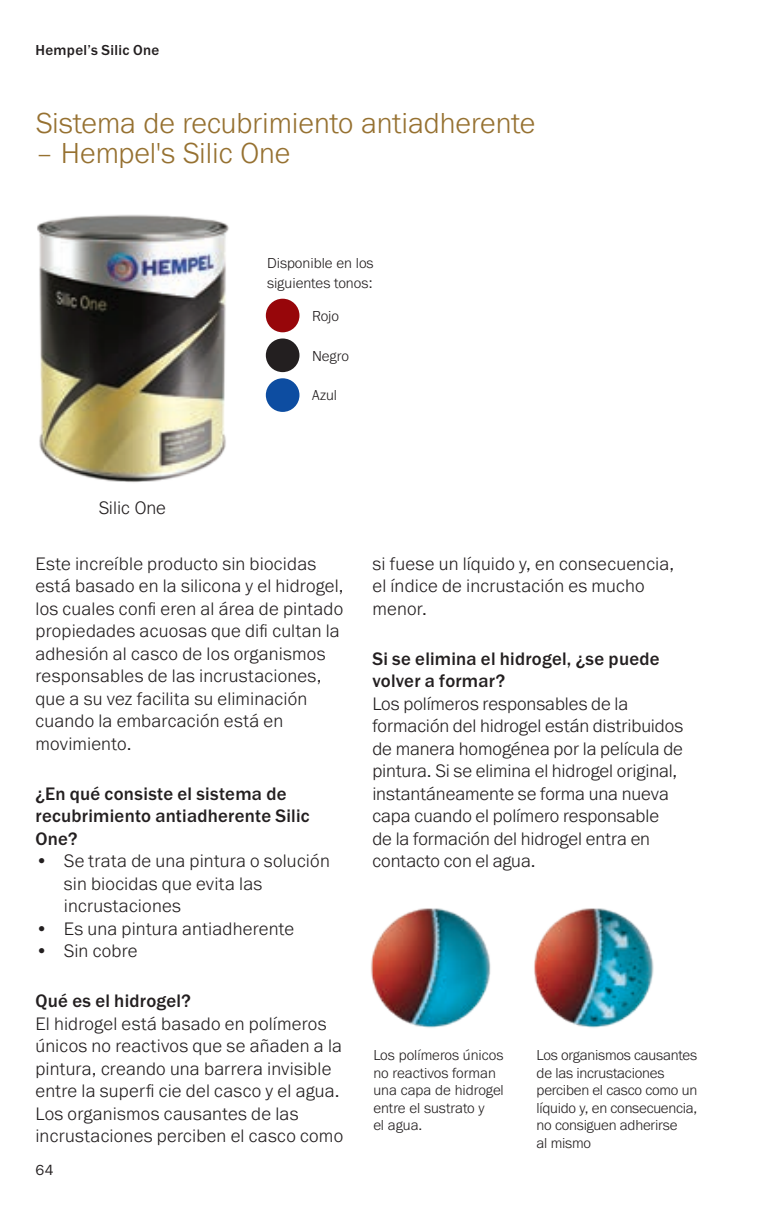
<style>
.page{position:relative;width:759px;height:1205px;background:#fff}
.page>*{position:absolute;margin:0;border:0;box-sizing:border-box;transform-origin:0 0}
.Overskrift_-_UK{font:300 30px "Franklin Gothic URW";color:#967131}
._1_Body_Copy{font:300 18.75px/22.5px "Franklin Gothic URW";letter-spacing:.01em;color:#231f20}
._2_Subhead{font:500 18.75px/22.5px "Franklin Gothic URW";letter-spacing:.015em;color:#231f20}
._5_captions{font:300 15px/17.5px "Franklin Gothic URW";letter-spacing:-.015em;color:#231f20}
.t1{font:500 15px "Franklin Gothic URW";letter-spacing:.02em;color:#231f20}
.t2{font:15px "Franklin Gothic URW Boo";color:#231f20}
</style>
<div class="page">
<img style="left:37px;top:214px;width:192px;height:269px">
<div style="left:266px;top:299px;width:33px;height:33px;background:#97060a;border-radius:50%"></div>
<div style="left:266px;top:338px;width:33px;height:34px;background:#231f20;border-radius:50%"></div>
<div style="left:266px;top:378px;width:33px;height:34px;background:#0d4da1;border-radius:50%"></div>
<img style="left:371px;top:908px;width:283px;height:120px">
<p class="t1" style="left:35px;top:40px;width:125px">Hempel’s Silic One</p>
<p class="Overskrift_-_UK" style="left:36px;top:105px;width:501px">Sistema de recubrimiento antiadherente</p>
<p class="Overskrift_-_UK" style="left:36px;top:135px;width:256px">– Hempel's Silic One</p>
<p class="_1_Body_Copy" style="left:99px;top:496px;width:69px">Silic One</p>
<p class="_5_captions" style="left:267px;top:254px;width:108px">Disponible en los</p>
<p class="_5_captions" style="left:267px;top:274px;width:107px">siguientes tonos:</p>
<p class="_5_captions" style="left:312px;top:307px;width:29px">Rojo</p>
<p class="_5_captions" style="left:312px;top:346px;width:38px">Negro</p>
<p class="_5_captions" style="left:312px;top:386px;width:26px">Azul</p>
<p class="_1_Body_Copy" style="left:35px;top:552px;width:309px">Este increíble producto sin biocidas está basado en la silicona y el hidrogel, los cuales confi eren al área de pintado propiedades acuosas que difi cultan la adhesión al casco de los organismos responsables de las incrustaciones, que a su vez facilita su eliminación cuando la embarcación está en movimiento.</p>
<p class="_2_Subhead" style="left:35px;top:782px;width:276px">¿En qué consiste el sistema de recubrimiento antiadherente Silic<br>One?</p>
<p class="_1_Body_Copy" style="left:64px;top:849px;width:267px;text-indent:-28px">• Se trata de una pintura o solución sin biocidas que evita las incrustaciones</p>
<p class="_1_Body_Copy" style="left:35px;top:917px;width:260px">• Es una pintura antiadherente</p>
<p class="_1_Body_Copy" style="left:35px;top:939px;width:103px">• Sin cobre</p>
<p class="_2_Subhead" style="left:35px;top:989px;width:157px">Qué es el hidrogel?</p>
<p class="_1_Body_Copy" style="left:35px;top:1012px;width:309px">El hidrogel está basado en polímeros únicos no reactivos que se añaden a la pintura, creando una barrera invisible entre la superfi cie del casco y el agua.<br>Los organismos causantes de las incrustaciones perciben el casco como</p>
<p class="t2" style="left:35px;top:1160px;width:20px">64</p>
<p class="_1_Body_Copy" style="left:372px;top:552px;width:303px">si fuese un líquido y, en consecuencia, el índice de incrustación es mucho menor.</p>
<p class="_2_Subhead" style="left:372px;top:647px;width:289px">Si se elimina el hidrogel, ¿se puede volver a formar?</p>
<p class="_1_Body_Copy" style="left:372px;top:692px;width:312px">Los polímeros responsables de la formación del hidrogel están distribuidos de manera homogénea por la película de pintura. Si se elimina el hidrogel original, instantáneamente se forma una nueva capa cuando el polímero responsable de la formación del hidrogel entra en contacto con el agua.</p>
<p class="_5_captions" style="left:373px;top:1046px;width:132px">Los polímeros únicos no reactivos forman una capa de hidrogel entre el sustrato y<br>el agua.</p>
<p class="_5_captions" style="left:536px;top:1046px;width:162px">Los organismos causantes de las incrustaciones perciben el casco como un líquido y, en consecuencia, no consiguen adherirse<br>al mismo</p>
</div>
